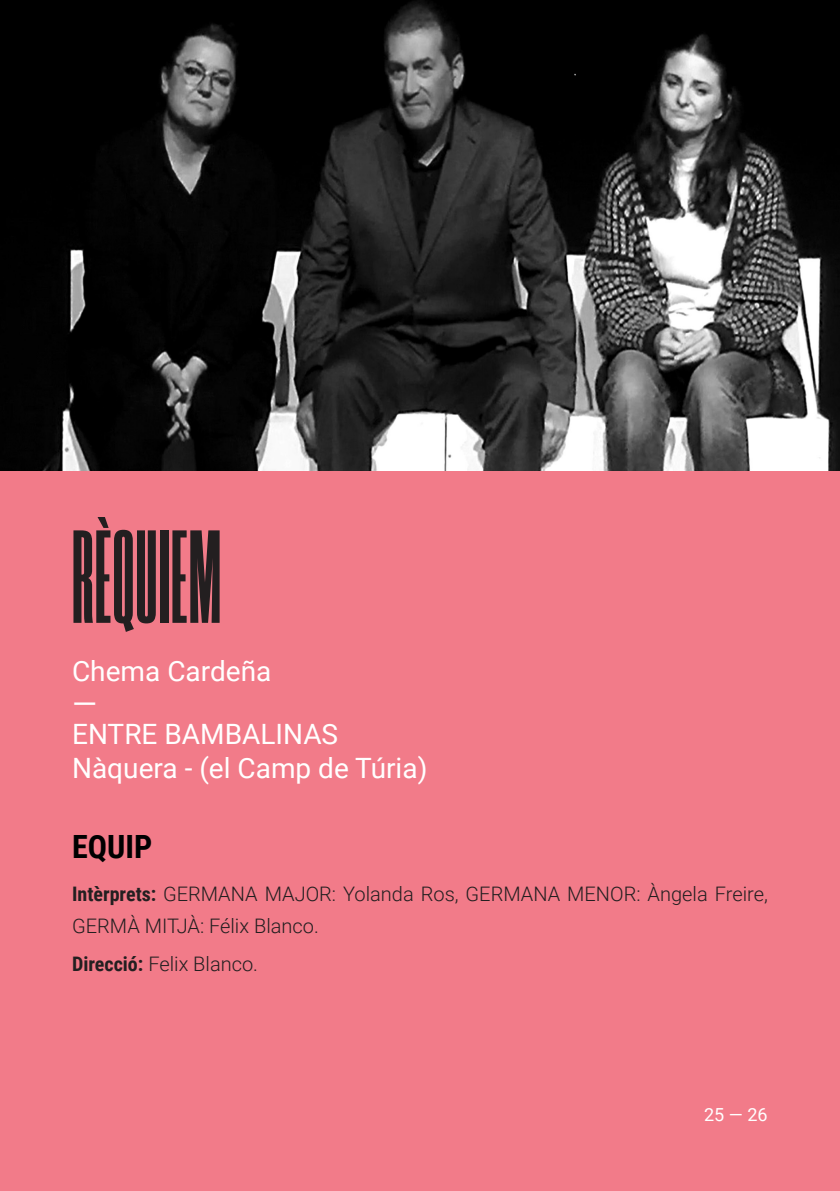
<style>
.page{position:relative;width:840px;height:1191px;background:#fff}
.page>*{position:absolute;margin:0;border:0;box-sizing:border-box;transform-origin:0 0}
.t1{font:700 154px "Ad U Sans";letter-spacing:.01em;color:#231f20}
.t2{font:700 32px "Roboto Condensed";color:#000001}
.t3{font:32px "Roboto";color:#fff}
.t4{font:28px "Roboto";color:#fff}
.t5{font:300 20px/32px "Roboto";color:#231f20}
.t6{font:18px "Roboto";color:#fff}
.s1{font-family:"Roboto Condensed";font-weight:700}
</style>
<div class="page">
<div style="left:0;top:0;width:839px;height:1191px;background:#f27b89"></div>
<img style="left:0;top:0;width:839px;height:470px">
<p class="t1" style="left:72px;top:512px;width:150px">RÈQUIEM</p>
<p class="t4" style="left:72px;top:651px;width:201px">Chema Cardeña</p>
<p class="t3" style="left:72px;top:681px;width:26px">—</p>
<p class="t4" style="left:72px;top:715px;width:267px">ENTRE BAMBALINAS</p>
<p class="t4" style="left:72px;top:748px;width:356px">Nàquera - (el Camp de Túria)</p>
<p class="t2" style="left:72px;top:824px;width:82px">EQUIP</p>
<p class="t5" style="left:72px;top:877px;width:697px"><span class="s1">Intèrprets:</span> GERMANA MAJOR: Yolanda Ros, GERMANA MENOR: Àngela Freire,<br>GERMÀ MITJÀ: Félix Blanco.</p>
<p class="t5" style="left:72px;top:947px;width:187px"><span class="s1">Direcció:</span> Felix Blanco.</p>
<p class="t6" style="left:703px;top:1101px;width:65px">25 — 26</p>
</div>
